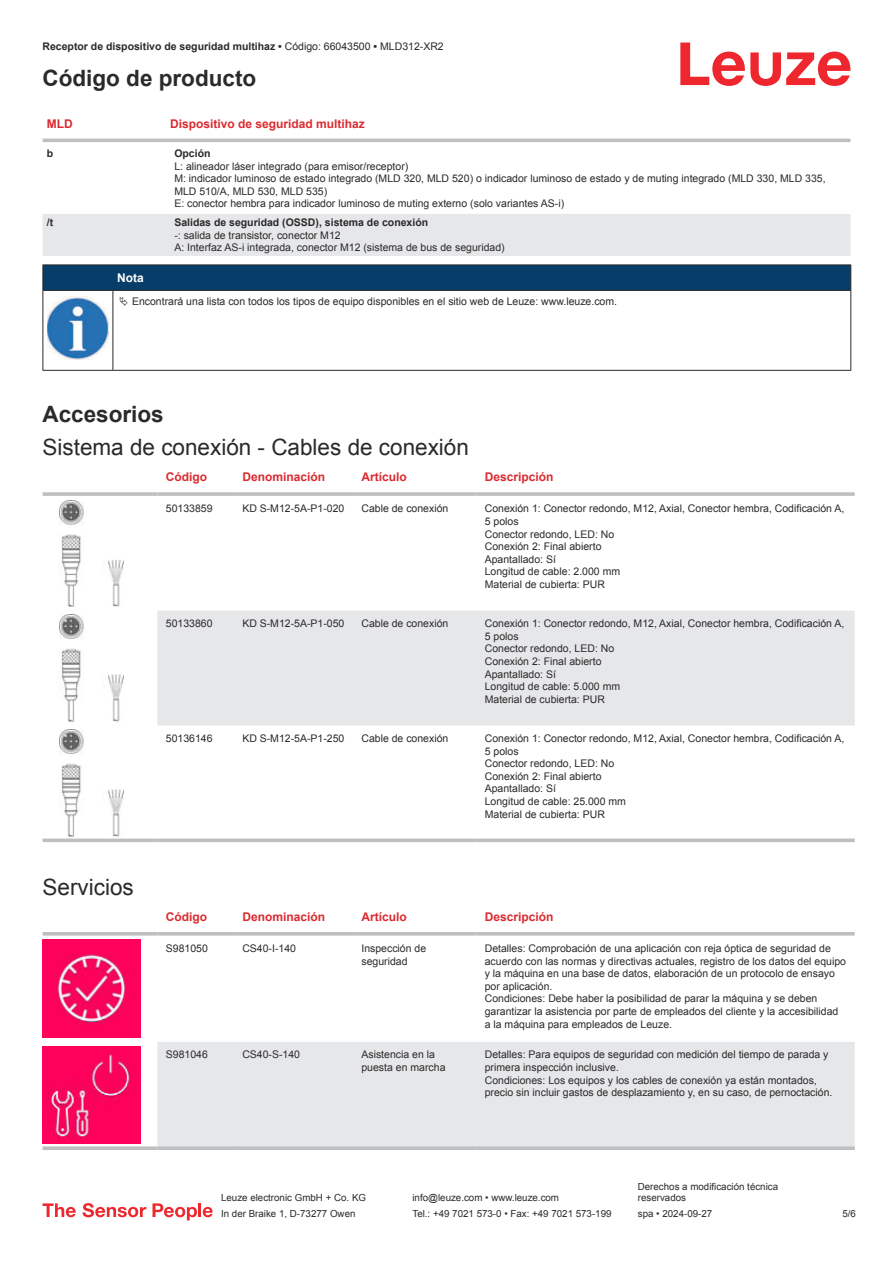
<style>
.page{position:relative;width:893px;height:1263px;background:#fff}
.page>*{position:absolute;margin:0;border:0;box-sizing:border-box;transform-origin:0 0}
.t1{font:22.5px "Arial";color:#2b292a}
.t2{font:700 22.5px "Arial";color:#2b292a}
.t3{font:700 12px "Arial";color:#db2a30}
.t4{font:700 12px "Arial";color:#fff}
.t5{font:10.5px/12.6px "Arial";color:#2b292a}
.t6{font:700 10.5px "Arial";color:#2b292a}
.t7{font:9.75px/11.7px "Arial";color:#2b292a}
.s1{font-weight:400}
</style>
<div class="page">
<svg style="left:680px;top:43px;width:170px;height:43px"></svg>
<svg style="left:43px;top:138px;width:807px;height:1px"></svg>
<div style="left:43px;top:214px;width:807px;height:42px;background:#e6e7e9"></div>
<hr style="left:43px;top:139px;width:127px;height:3px;background:#bdbfc1">
<hr style="left:170px;top:139px;width:680px;height:3px;background:#bdbfc1">
<div style="left:157px;top:611px;width:698px;height:114px;background:#e6e7e9"></div>
<svg style="left:43px;top:492px;width:114px;height:4px"></svg>
<hr style="left:157px;top:492px;width:77px;height:4px;background:#c5c7c9">
<svg style="left:234px;top:492px;width:119px;height:4px"></svg>
<svg style="left:353px;top:492px;width:123px;height:4px"></svg>
<hr style="left:476px;top:492px;width:379px;height:4px;background:#c5c7c9">
<svg style="left:43px;top:838px;width:114px;height:4px"></svg>
<svg style="left:157px;top:838px;width:77px;height:4px"></svg>
<svg style="left:234px;top:838px;width:119px;height:4px"></svg>
<svg style="left:353px;top:838px;width:123px;height:4px"></svg>
<svg style="left:476px;top:838px;width:379px;height:4px;fill:#bdbfc1"></svg>
<img style="left:59px;top:500px;width:65px;height:106px">
<img style="left:59px;top:615px;width:65px;height:106px">
<img style="left:59px;top:730px;width:65px;height:106px">
<svg style="left:43px;top:935px;width:812px;height:209px"></svg>
<div style="left:157px;top:1042px;width:698px;height:104px;background:#e6e7e9"></div>
<hr style="left:43px;top:932px;width:114px;height:3px;background:#bdbfc1">
<hr style="left:157px;top:932px;width:77px;height:3px;background:#bdbfc1">
<hr style="left:234px;top:932px;width:119px;height:3px;background:#bdbfc1">
<hr style="left:353px;top:932px;width:123px;height:3px;background:#bdbfc1">
<hr style="left:476px;top:932px;width:379px;height:3px;background:#bdbfc1">
<svg style="left:43px;top:1146px;width:114px;height:4px"></svg>
<svg style="left:157px;top:1146px;width:77px;height:4px"></svg>
<svg style="left:234px;top:1146px;width:119px;height:4px"></svg>
<svg style="left:353px;top:1146px;width:123px;height:4px"></svg>
<svg style="left:476px;top:1146px;width:379px;height:4px;fill:#bdbfc1"></svg>
<img style="left:43px;top:940px;width:97px;height:98px">
<img style="left:43px;top:1046px;width:97px;height:98px">
<svg style="left:43px;top:1203px;width:33px;height:14px"></svg>
<svg style="left:83px;top:1203px;width:63px;height:14px"></svg>
<svg style="left:153px;top:1203px;width:44px;height:17px"></svg>
<hr style="left:198px;top:1203px;width:3px;height:14px;background:#ed272d">
<svg style="left:203px;top:1207px;width:10px;height:10px"></svg>
<svg style="left:44px;top:291px;width:806px;height:79px"></svg>
<hr style="left:43px;top:290px;width:70px;height:1px;background:#2b292a">
<div style="left:43px;top:265px;width:808px;height:25px;background:#063d69"></div>
<hr style="left:113px;top:290px;width:738px;height:1px;background:#2b292a">
<hr style="left:43px;top:291px;width:1px;height:75px;background:#2b292a">
<hr style="left:113px;top:291px;width:1px;height:75px;background:#2b292a">
<hr style="left:850px;top:291px;width:1px;height:75px;background:#2b292a">
<hr style="left:43px;top:370px;width:70px;height:1px;background:#2b292a">
<hr style="left:113px;top:370px;width:738px;height:1px;background:#2b292a">
<img style="left:47px;top:297px;width:61px;height:63px">
<div style="left:115px;top:291px;width:734px;height:21px;background:#fff"></div>
<p class="t6" style="left:43px;top:43px;width:403px">Receptor de dispositivo de seguridad multihaz • <span class="s1">Código: 66043500</span> • <span class="s1">MLD312-XR2</span></p>
<h1 class="t2" style="left:43px;top:70px;width:215px">Código de producto</h1>
<p class="t3" style="left:47px;top:119px;width:27px">MLD</p>
<p class="t3" style="left:170px;top:119px;width:196px">Dispositivo de seguridad multihaz</p>
<p class="t6" style="left:47px;top:149px;width:8px">b</p>
<p class="t6" style="left:174px;top:149px;width:38px">Opción</p>
<p class="t5" style="left:174px;top:161px;width:653px">L: alineador láser integrado (para emisor/receptor)<br>M: indicador luminoso de estado integrado (MLD 320, MLD 520) o indicador luminoso de estado y de muting integrado (MLD 330, MLD 335, MLD 510/A, MLD 530, MLD 535)<br>E: conector hembra para indicador luminoso de muting externo (solo variantes AS-i)</p>
<p class="t6" style="left:47px;top:218px;width:8px">/t</p>
<p class="t6" style="left:174px;top:218px;width:255px">Salidas de seguridad (OSSD), sistema de conexión</p>
<p class="t5" style="left:174px;top:230px;width:332px">-: salida de transistor, conector M12<br>A: Interfaz AS-i integrada, conector M12 (sistema de bus de seguridad)</p>
<p class="t4" style="left:117px;top:273px;width:28px">Nota</p>
<p class="t5" style="left:132px;top:296px;width:487px">Encontrará una lista con todos los tipos de equipo disponibles en el sitio web de Leuze: www.leuze.com.</p>
<h1 class="t2" style="left:43px;top:405px;width:123px">Accesorios</h1>
<h1 class="t1" style="left:43px;top:439px;width:428px">Sistema de conexión - Cables de conexión</h1>
<p class="t3" style="left:166px;top:473px;width:43px">Código</p>
<p class="t3" style="left:242px;top:473px;width:84px">Denominación</p>
<p class="t3" style="left:361px;top:473px;width:47px">Artículo</p>
<p class="t3" style="left:485px;top:473px;width:70px">Descripción</p>
<p class="t5" style="left:166px;top:503px;width:48px">50133859</p>
<p class="t5" style="left:242px;top:503px;width:104px">KD S-M12-5A-P1- 020</p>
<p class="t5" style="left:361px;top:503px;width:88px">Cable de conexión</p>
<p class="t5" style="left:485px;top:503px;width:361px">Conexión 1: Conector redondo, M12, Axial, Conector hembra, Codificación A,<br>5 polos<br>Conector redondo, LED: No<br>Conexión 2: Final abierto<br>Apantallado: Sí<br>Longitud de cable: 2.000 mm<br>Material de cubierta: PUR</p>
<p class="t5" style="left:166px;top:618px;width:48px">50133860</p>
<p class="t5" style="left:242px;top:618px;width:104px">KD S-M12-5A-P1- 050</p>
<p class="t5" style="left:361px;top:618px;width:88px">Cable de conexión</p>
<p class="t5" style="left:485px;top:618px;width:361px">Conexión 1: Conector redondo, M12, Axial, Conector hembra, Codificación A,<br>5 polos<br>Conector redondo, LED: No<br>Conexión 2: Final abierto<br>Apantallado: Sí<br>Longitud de cable: 5.000 mm<br>Material de cubierta: PUR</p>
<p class="t5" style="left:166px;top:733px;width:48px">50136146</p>
<p class="t5" style="left:242px;top:733px;width:104px">KD S-M12-5A-P1- 250</p>
<p class="t5" style="left:361px;top:733px;width:88px">Cable de conexión</p>
<p class="t5" style="left:485px;top:733px;width:361px">Conexión 1: Conector redondo, M12, Axial, Conector hembra, Codificación A,<br>5 polos<br>Conector redondo, LED: No<br>Conexión 2: Final abierto<br>Apantallado: Sí<br>Longitud de cable: 25.000 mm<br>Material de cubierta: PUR</p>
<h1 class="t1" style="left:43px;top:878px;width:93px">Servicios</h1>
<p class="t3" style="left:166px;top:912px;width:43px">Código</p>
<p class="t3" style="left:242px;top:912px;width:84px">Denominación</p>
<p class="t3" style="left:361px;top:912px;width:47px">Artículo</p>
<p class="t3" style="left:485px;top:912px;width:70px">Descripción</p>
<p class="t5" style="left:166px;top:943px;width:44px">S981050</p>
<p class="t5" style="left:242px;top:943px;width:55px">CS40-I-140</p>
<p class="t5" style="left:361px;top:943px;width:66px">Inspección de seguridad</p>
<p class="t5" style="left:485px;top:943px;width:363px">Detalles: Comprobación de una aplicación con reja óptica de seguridad de acuerdo con las normas y directivas actuales, registro de los datos del equipo y la máquina en una base de datos, elaboración de un protocolo de ensayo por aplicación.<br>Condiciones: Debe haber la posibilidad de parar la máquina y se deben garantizar la asistencia por parte de empleados del cliente y la accesibilidad a la máquina para empleados de Leuze.</p>
<p class="t5" style="left:166px;top:1049px;width:44px">S981046</p>
<p class="t5" style="left:242px;top:1049px;width:59px">CS40-S-140</p>
<p class="t5" style="left:361px;top:1049px;width:86px">Asistencia en la puesta en marcha</p>
<p class="t5" style="left:485px;top:1049px;width:349px">Detalles: Para equipos de seguridad con medición del tiempo de parada y primera inspección inclusive.<br>Condiciones: Los equipos y los cables de conexión ya están montados, precio sin incluir gastos de desplazamiento y, en su caso, de pernoctación.</p>
<p class="t7" style="left:221px;top:1193px;width:146px">Leuze electronic GmbH + Co. KG</p>
<p class="t7" style="left:412px;top:1193px;width:148px">info@leuze.com • www.leuze.com</p>
<p class="t7" style="left:638px;top:1181px;width:142px">Derechos a modificación técnica reservados</p>
<p class="t7" style="left:221px;top:1209px;width:136px">In der Braike 1, D-73277 Owen</p>
<p class="t7" style="left:412px;top:1209px;width:201px">Tel.: +49 7021 573-0 • Fax: +49 7021 573-199</p>
<p class="t7" style="left:638px;top:1209px;width:76px">spa • 2024-09-27</p>
<p class="t7" style="left:842px;top:1209px;width:15px">5 /6</p>
</div>
